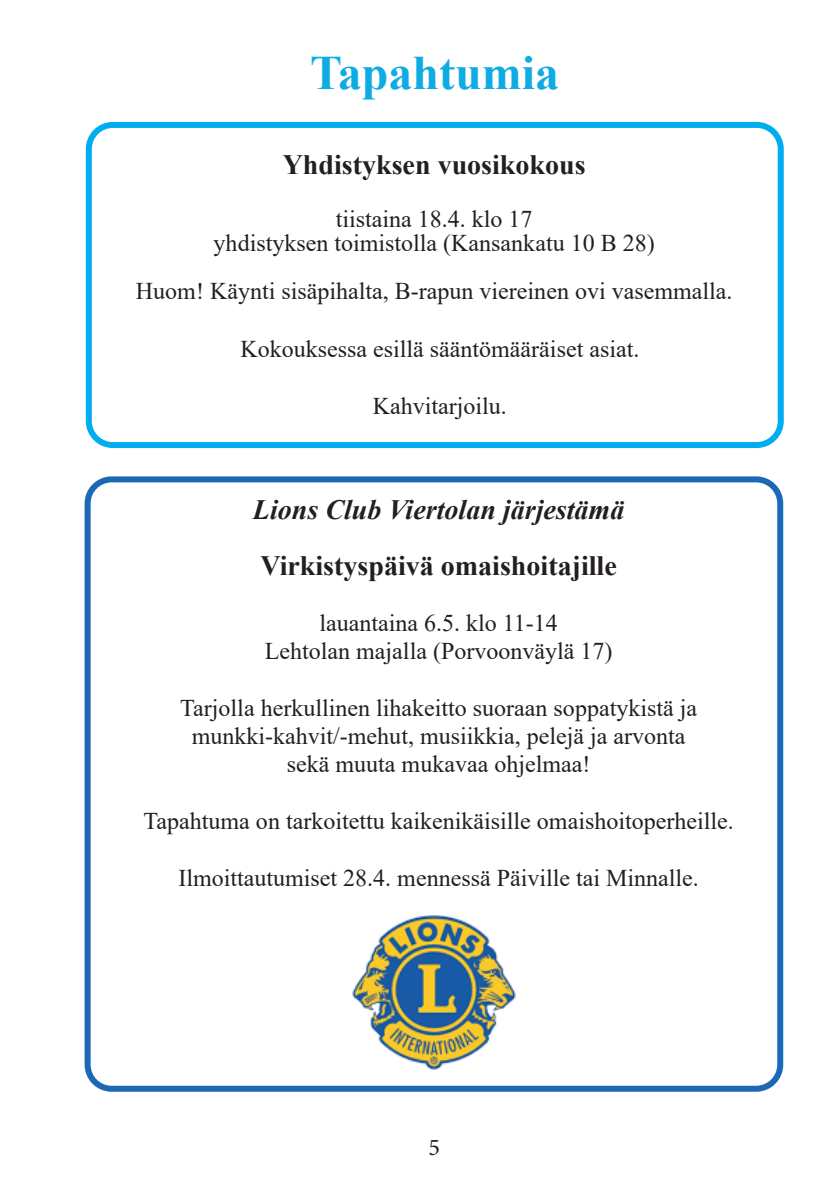
<style>
.page{position:relative;width:840px;height:1191px;background:#fff}
.page>*{position:absolute;margin:0;border:0;box-sizing:border-box;transform-origin:0 0}
.t1{font:700 48px "Times New Roman";color:#0face4}
.t2{font:700 28px "Times New Roman";color:#231f20}
.t3{font:italic 700 28px "Times New Roman";color:#231f20}
.t4{font:24px/28px "Times New Roman";color:#231f20;text-align:center}
.t5{font:24px "Minion Pro";color:#231f20}
</style>
<div class="page">
<div style="left:86px;top:122px;width:697px;height:326px;border:6px solid #00aeef;border-radius:24px"></div>
<div style="left:85px;top:476px;width:697px;height:615px;border:6px solid #1b69b4;border-radius:24px"></div>
<img style="left:352px;top:916px;width:164px;height:153px">
<h1 class="t1" style="left:310px;top:39px;width:250px">Tapahtumia</h1>
<p class="t2" style="left:282px;top:144px;width:304px">Yhdistyksen vuosikokous</p>
<p class="t4" style="left:213px;top:206px;width:442px;line-height:24px">tiistaina 18.4. klo 17<br>yhdistyksen toimistolla (Kansankatu 10 B 28)</p>
<p class="t4" style="left:136px;top:276px;width:597px">Huom! Käynti sisäpihalta, B-rapun viereinen ovi vasemmalla.</p>
<p class="t4" style="left:240px;top:334px;width:400px">Kokouksessa esillä sääntömääräiset asiat.</p>
<p class="t4" style="left:372px;top:391px;width:135px">Kahvitarjoilu.</p>
<p class="t3" style="left:253px;top:489px;width:373px">Lions Club Viertolan järjestämä</p>
<p class="t2" style="left:260px;top:545px;width:357px">Virkistyspäivä omaishoitajille</p>
<p class="t4" style="left:265px;top:608px;width:349px">lauantaina 6.5. klo 11-14<br>Lehtolan majalla (Porvoonväylä 17)</p>
<p class="t4" style="left:180px;top:693px;width:518px">Tarjolla herkullinen lihakeitto suoraan soppatykistä ja munkki-kahvit/-mehut, musiikkia, pelejä ja arvonta sekä muuta mukavaa ohjelmaa!</p>
<p class="t4" style="left:143px;top:806px;width:591px">Tapahtuma on tarkoitettu kaikenikäisille omaishoitoperheille.</p>
<p class="t4" style="left:178px;top:863px;width:522px">Ilmoittautumiset 28.4. mennessä Päiville tai Minnalle.</p>
<p class="t5" style="left:428px;top:1130px;width:13px">5</p>
</div>
